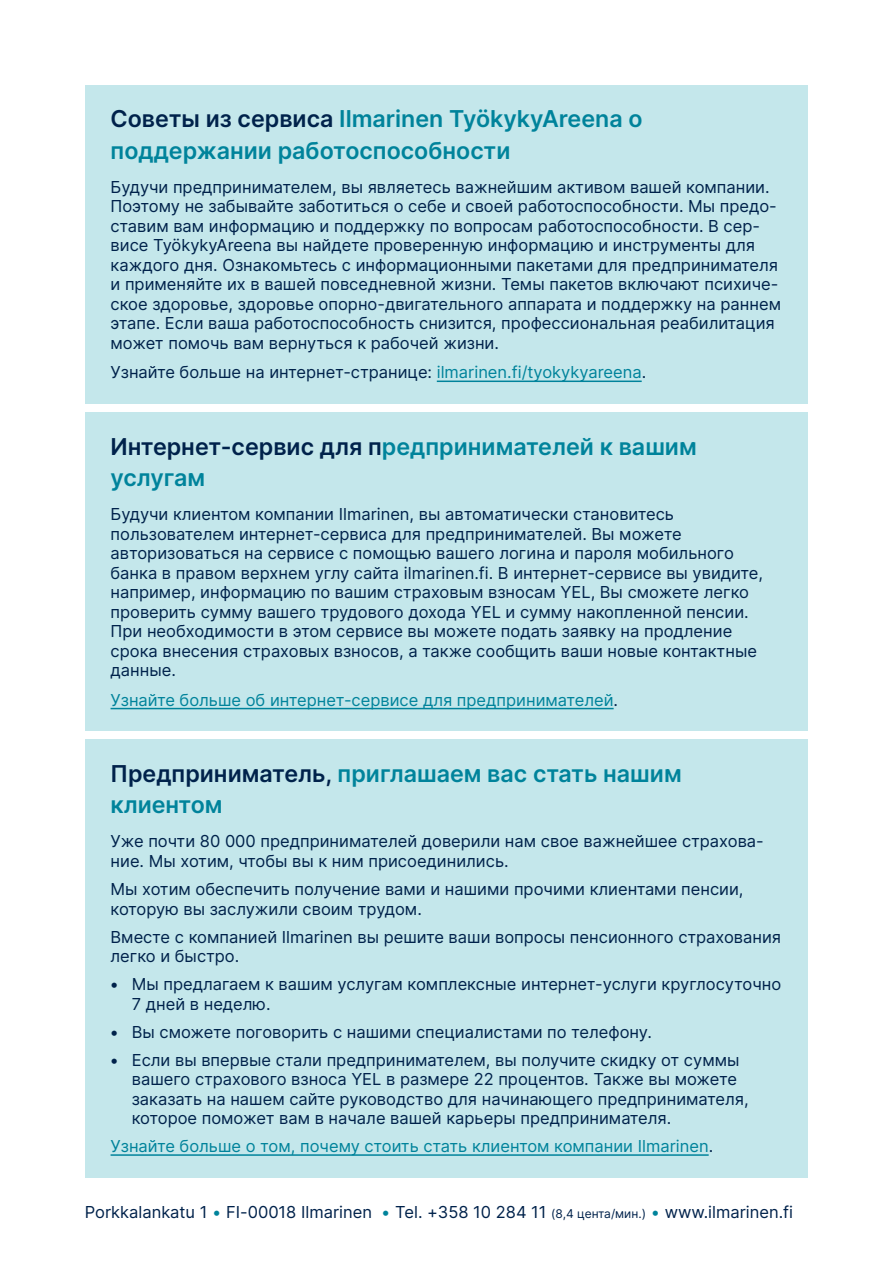
<style>
.page{position:relative;width:893px;height:1263px;background:#fff}
.page>*{position:absolute;margin:0;border:0;box-sizing:border-box;transform-origin:0 0}
.Laatikon_otsikko{font:600 23.25px/31.5px "Inter";color:#00839b}
.Leipis{font:16.5px/19.5px "Inter";color:#00224b}
.Leipis-2{font:16.5px "Inter";color:#00839b}
.s1{color:#00224b}
.s2{color:#00839b}
.s3{font-weight:700}
.s4{font-size:12px}
</style>
<div class="page">
<div style="left:85px;top:85px;width:723px;height:319px;background:#c4e7eb"></div>
<hr style="left:437px;top:381px;width:205px;height:1px;background:#00839b">
<div style="left:85px;top:412px;width:723px;height:319px;background:#c4e7eb"></div>
<hr style="left:111px;top:708px;width:503px;height:1px;background:#00839b">
<div style="left:85px;top:740px;width:723px;height:438px;background:#c4e7eb"></div>
<hr style="left:111px;top:1154px;width:598px;height:2px;background:#00839b">
<h3 class="Laatikon_otsikko" style="left:111px;top:103px;width:534px"><span class="s1">Советы из сервиса</span> Ilmarinen TyökykyAreena о поддержании работоспособности</h3>
<p class="Leipis" style="left:111px;top:177px;width:672px">Будучи предпринимателем, вы являетесь важнейшим активом вашей компании.<br>Поэтому не забывайте заботиться о себе и своей работоспособности. Мы предо&shy;ставим вам информацию и поддержку по вопросам работоспособности. В сер&shy;висе TyökykyAreena вы найдете проверенную информацию и инструменты для каждого дня. Ознакомьтесь с информационными пакетами для предпринимателя и применяйте их в вашей повседневной жизни. Темы пакетов включают психиче&shy;ское здоровье, здоровье опорно-двигательного аппарата и поддержку на раннем этапе. Если ваша работоспособность снизится, профессиональная реабилитация может помочь вам вернуться к рабочей жизни.</p>
<p class="Leipis" style="left:111px;top:362px;width:537px">Узнайте больше на интернет-странице: <span class="s2">ilmarinen.fi/tyokykyareena</span>.</p>
<h3 class="Laatikon_otsikko" style="left:111px;top:430px;width:588px"><span class="s1">Интернет-сервис для п</span>редпринимателей к вашим услугам</h3>
<p class="Leipis" style="left:111px;top:504px;width:654px">Будучи клиентом компании Ilmarinen, вы автоматически становитесь пользователем интернет-сервиса для предпринимателей. Вы можете авторизоваться на сервисе с помощью вашего логина и пароля мобильного банка в правом верхнем углу сайта ilmarinen.fi. В интернет-сервисе вы увидите, например, информацию по вашим страховым взносам YEL, Вы сможете легко проверить сумму вашего трудового дохода YEL и сумму накопленной пенсии.<br>При необходимости в этом сервисе вы можете подать заявку на продление срока внесения страховых взносов, а также сообщить ваши новые контактные данные.</p>
<p class="Leipis-2" style="left:111px;top:687px;width:509px">Узнайте больше об интернет-сервисе для предпринимателей<span class="s1">.</span></p>
<h3 class="Laatikon_otsikko" style="left:111px;top:757px;width:573px"><span class="s1">Предприниматель,</span> приглашаем вас стать нашим клиентом</h3>
<p class="Leipis" style="left:111px;top:831px;width:655px">Уже почти 80 000 предпринимателей доверили нам свое важнейшее страхова&shy;ние. Мы хотим, чтобы вы к ним присоединились.</p>
<p class="Leipis" style="left:111px;top:879px;width:634px">Мы хотим обеспечить получение вами и нашими прочими клиентами пенсии, которую вы заслужили своим трудом.</p>
<p class="Leipis" style="left:111px;top:926px;width:672px">Вместе с компанией Ilmarinen вы решите ваши вопросы пенсионного страхования легко и быстро.</p>
<p class="Leipis" style="left:132px;top:974px;width:651px;text-indent:-21px"><span class="s3">•</span> Мы предлагаем к вашим услугам комплексные интернет-услуги круглосуточно<br>7 дней в неделю.</p>
<p class="Leipis" style="left:111px;top:1021px;width:543px"><span class="s3">•</span> Вы сможете поговорить с нашими специалистами по телефону.</p>
<p class="Leipis" style="left:132px;top:1049px;width:618px;text-indent:-21px"><span class="s3">•</span> Если вы впервые стали предпринимателем, вы получите скидку от суммы вашего страхового взноса YEL в размере 22 процентов. Также вы можете заказать на нашем сайте руководство для начинающего предпринимателя, которое поможет вам в начале вашей карьеры предпринимателя.</p>
<p class="Leipis-2" style="left:111px;top:1134px;width:604px">Узнайте больше о том, почему стоить стать клиентом компании Ilmarinen<span class="s1">.</span></p>
<p class="Leipis" style="left:85px;top:1201px;width:710px">Porkkalankatu 1 <span class="s2">•</span> FI-00018 Ilmarinen <span class="s2">•</span> Tel. +358 10 284 11 <span class="s4">(8,4 цента/мин.)</span> <span class="s2">•</span> www.ilmarinen.fi</p>
</div>
